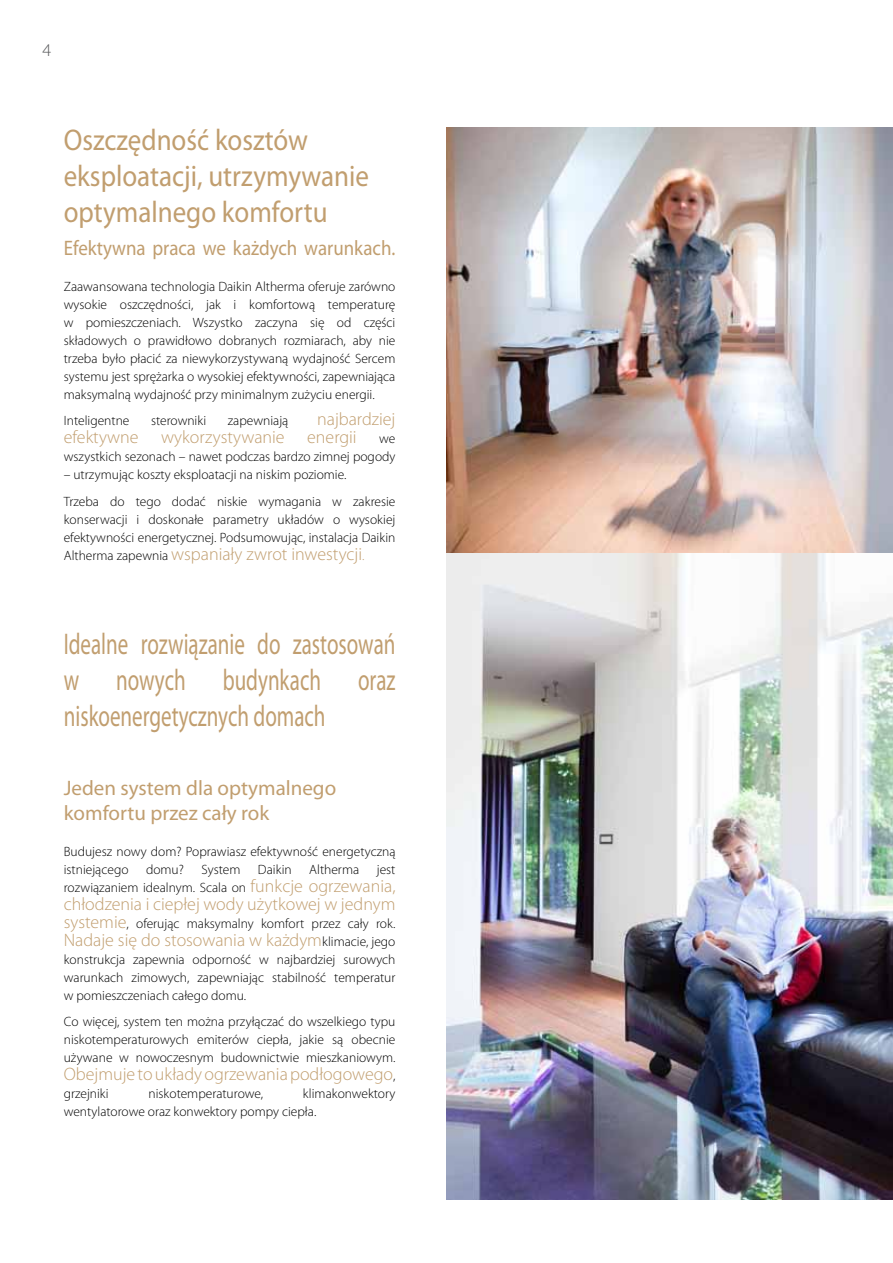
<style>
.page{position:relative;width:893px;height:1263px;background:#fff}
.page>*{position:absolute;margin:0;border:0;box-sizing:border-box;transform-origin:0 0}
.t1{font:30px/36px "Myriad Pro";color:#c19e6f;text-align:justify;scale:.7 1}
.t2{font:30px/36px "Myriad Pro";color:#c19e6f;scale:.9 1}
.t3{font:21px/25.2px "Myriad Pro";color:#c19e6f}
.t4{font:21px "Myriad Pro";color:#c19e6f;scale:.9 1}
.t5{font:300 18px "Myriad Pro";color:#c19e6f}
.t6{font:300 18px "Myriad Pro";color:#5a5b5d}
.t7{font:300 13.5px/18px "Myriad Pro";color:#000}
.s1{font-size:13.5px;color:#000}
.s2{font-size:13.5px}
.s3{font-size:18px;color:#c19e6f}
</style>
<div class="page">
<img style="left:446px;top:128px;width:447px;height:1071px">
<h3 class="t6" style="left:43px;top:40px;width:10px">4</h3>
<h1 class="t2" style="left:64px;top:123px;width:341px">Oszczędność kosztów eksploatacji, utrzymywanie optymalnego komfortu</h1>
<h2 class="t4" style="left:64px;top:236px;width:370px">Efektywna praca we każdych warunkach.</h2>
<p class="t7" style="left:64px;top:277px;width:333px;text-align:justify">Zaawansowana technologia Daikin Altherma oferuje zarówno wysokie oszczędności, jak i komfortową temperaturę w pomieszczeniach. Wszystko zaczyna się od części składowych o prawidłowo dobranych rozmiarach, aby nie trzeba było płacić za niewykorzystywaną wydajność Sercem systemu jest sprężarka o wysokiej efektywności, zapewniająca maksymalną wydajność przy minimalnym zużyciu energii.</p>
<p class="t7" style="left:64px;top:412px;width:67px">Inteligentne</p>
<p class="t7" style="left:151px;top:412px;width:57px">sterowniki</p>
<p class="t7" style="left:228px;top:412px;width:62px">zapewniają</p>
<h3 class="t5" style="left:317px;top:409px;width:80px">najbardziej</h3>
<h3 class="t5" style="left:64px;top:427px;width:76px">efektywne</h3>
<h3 class="t5" style="left:161px;top:427px;width:125px">wykorzystywanie</h3>
<h3 class="t5" style="left:307px;top:427px;width:51px">energii</h3>
<p class="t7" style="left:64px;top:430px;width:333px;text-align:right">we<br>wszystkich sezonach – nawet podczas bardzo zimnej pogody</p>
<p class="t7" style="left:64px;top:462px;width:333px;line-height:26.5px">– utrzymując koszty eksploatacji na niskim poziomie.<br>Trzeba do tego dodać niskie wymagania w zakresie</p>
<p class="t7" style="left:64px;top:510px;width:333px">konserwacji i doskonałe parametry układów o wysokiej efektywności energetycznej. Podsumowując, instalacja Daikin</p>
<h3 class="t5" style="left:64px;top:544px;width:302px"><span class="s1">Altherma zapewnia</span> wspaniały zwrot inwestycji<span class="s2">.</span></h3>
<h1 class="t1" style="left:64px;top:626px;width:475px">Idealne rozwiązanie do zastosowań w nowych budynkach oraz niskoenergetycznych domach</h1>
<h2 class="t3" style="left:64px;top:776px;width:274px">Jeden system dla optymalnego komfortu przez cały rok</h2>
<p class="t7" style="left:64px;top:843px;width:333px">Budujesz nowy dom? Poprawiasz efektywność energetyczną istniejącego</p>
<p class="t7" style="left:146px;top:861px;width:39px">domu?</p>
<p class="t7" style="left:201px;top:861px;width:40px">System</p>
<p class="t7" style="left:258px;top:861px;width:35px">Daikin</p>
<p class="t7" style="left:309px;top:861px;width:51px">Altherma</p>
<p class="t7" style="left:64px;top:861px;width:333px;text-align:right">jest<br>rozwiązaniem idealnym. Scala on <span class="s3">funkcje ogrzewania,</span></p>
<h3 class="t5" style="left:64px;top:894px;width:333px">chłodzenia i ciepłej wody użytkowej w jednym</h3>
<p class="t7" style="left:64px;top:915px;width:333px"><span class="s3">systemie</span>, oferując maksymalny komfort przez cały rok.</p>
<h3 class="t5" style="left:64px;top:930px;width:333px">Nadaje się do stosowania w każdym<span class="s1">klimacie, jego</span></h3>
<p class="t7" style="left:64px;top:951px;width:333px;text-align:justify">konstrukcja zapewnia odporność w najbardziej surowych warunkach zimowych, zapewniając stabilność temperatur w pomieszczeniach całego domu.</p>
<p class="t7" style="left:64px;top:1013px;width:333px;text-align:justify">Co więcej, system ten można przyłączać do wszelkiego typu niskotemperaturowych emiterów ciepła, jakie są obecnie używane w nowoczesnym budownictwie mieszkaniowym.</p>
<h3 class="t5" style="left:64px;top:1064px;width:333px">Obejmuje to układy ogrzewania podłogowego<span class="s1">,</span></h3>
<p class="t7" style="left:64px;top:1085px;width:47px">grzejniki</p>
<p class="t7" style="left:149px;top:1085px;width:116px">niskotemperaturowe,</p>
<p class="t7" style="left:64px;top:1085px;width:333px;text-indent:239px">klimakonwektory wentylatorowe oraz konwektory pompy ciepła.</p>
</div>
